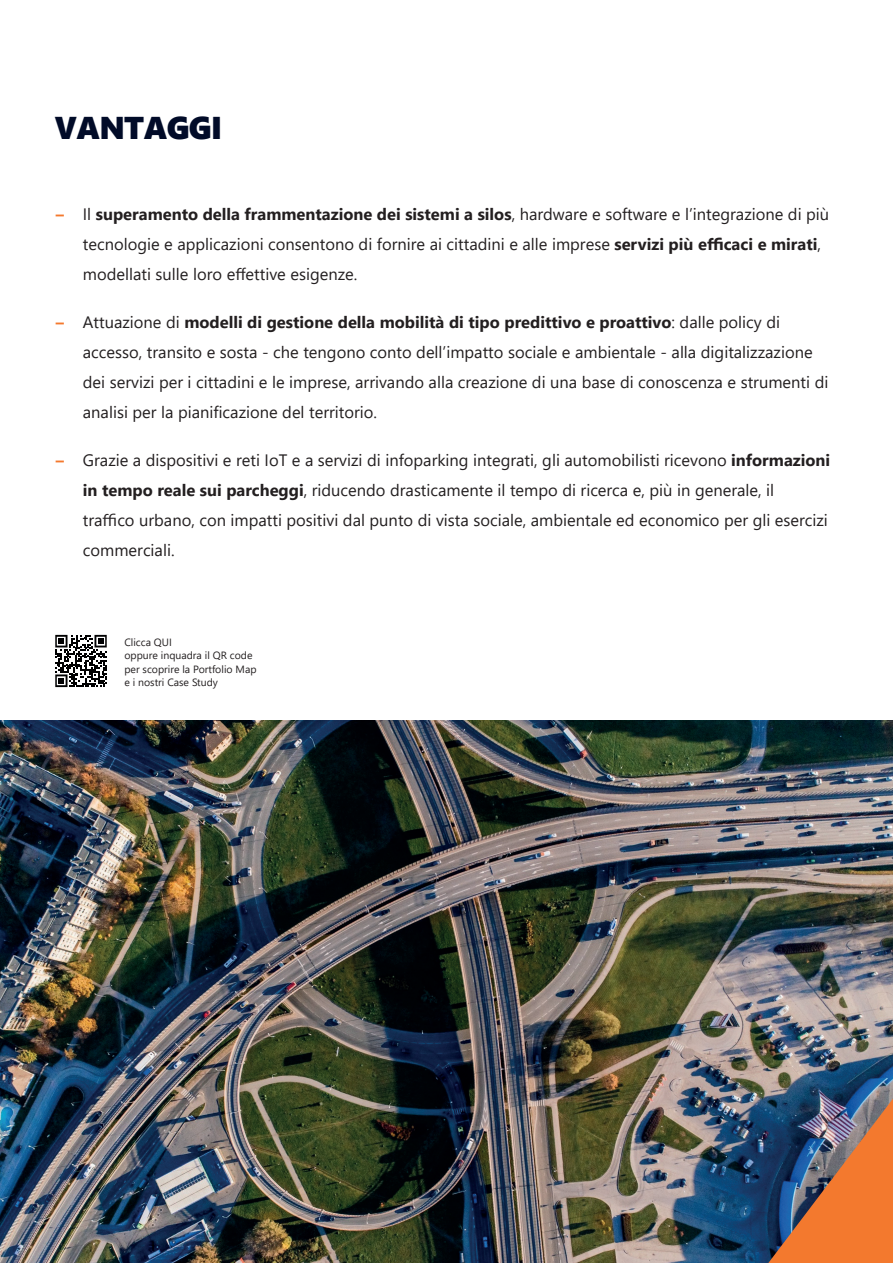
<style>
.page{position:relative;width:893px;height:1263px;background:#fff}
.page>*{position:absolute;margin:0;border:0;box-sizing:border-box;transform-origin:0 0}
.t1{font:31.5px "Segoe UI Black";letter-spacing:-.02em;color:#010b28}
.t2{font:16.5px/30px "Segoe UI";color:#231f20}
.t3{font:10.5px/13.5px "Segoe UI";color:#231f20}
.s1{font-weight:700;color:#f4792e}
.s2{font-weight:700}
</style>
<div class="page">
<img style="left:0;top:720px;width:893px;height:543px">
<img style="left:768px;top:1098px;width:125px;height:165px">
<svg style="left:55px;top:635px;width:52px;height:52px"></svg>
<h1 class="t1" style="left:55px;top:105px;width:169px">VANTAGGI</h1>
<p class="t2" style="left:83px;top:197px;width:748px;text-indent:-27px"><span class="s1">–</span> Il <span class="s2">superamento della frammentazione dei sistemi a silos</span>, hardware e software e l’integrazione di più tecnologie e applicazioni consentono di fornire ai cittadini e alle imprese <span class="s2">servizi più efficaci e mirati</span>, modellati sulle loro effettive esigenze.</p>
<p class="t2" style="left:83px;top:305px;width:747px;text-indent:-27px"><span class="s1">–</span> Attuazione di <span class="s2">modelli di gestione della mobilità di tipo predittivo e proattivo</span>: dalle policy di accesso, transito e sosta - che tengono conto dell’impatto sociale e ambientale - alla digitalizzazione dei servizi per i cittadini e le imprese, arrivando alla creazione di una base di conoscenza e strumenti di analisi per la pianificazione del territorio.</p>
<p class="t2" style="left:83px;top:443px;width:749px;text-indent:-27px"><span class="s1">–</span> Grazie a dispositivi e reti IoT e a servizi di infoparking integrati, gli automobilisti ricevono <span class="s2">informazioni in tempo reale sui parcheggi</span>, riducendo drasticamente il tempo di ricerca e, più in generale, il<br>traffico urbano, con impatti positivi dal punto di vista sociale, ambientale ed economico per gli esercizi commerciali.</p>
<p class="t3" style="left:124px;top:634px;width:134px">Clicca QUI<br>oppure inquadra il QR code per scoprire la Portfolio Map e i nostri Case Study</p>
</div>
